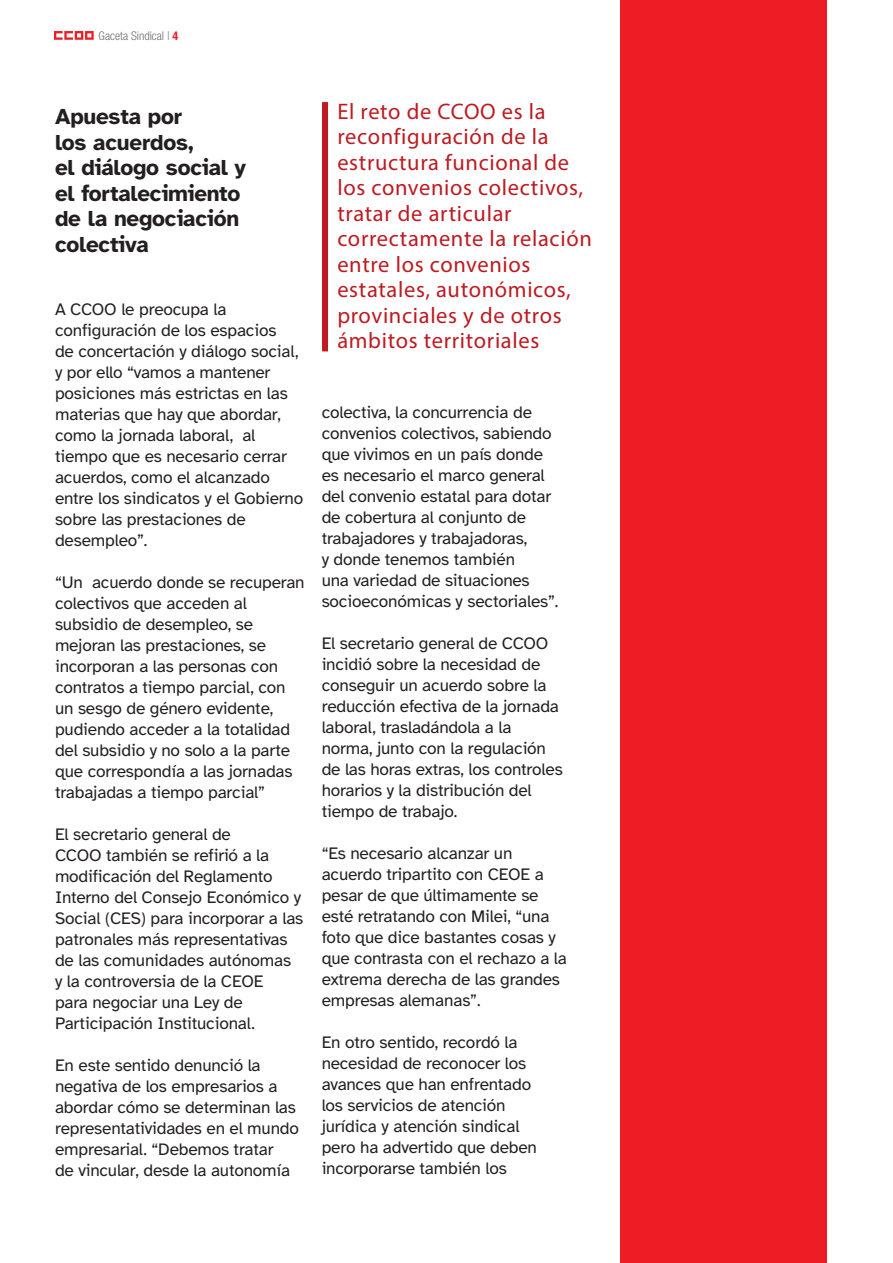
<style>
.page{position:relative;width:893px;height:1263px;background:#fff}
.page>*{position:absolute;margin:0;border:0;box-sizing:border-box;transform-origin:0 0}
.t1{font:22.5px/25.5px "Myriad Pro";letter-spacing:.03em;color:#bd1b21}
.t2{font:700 22.5px/25.5px "Atkinson Hyperlegible";letter-spacing:-.01em;color:#231f20}
.t3{font:17.25px/21px "Atkinson Hyperlegible";letter-spacing:-.01em;color:#231f20}
.t4{font:300 condensed 12px "Helvetica Neue LT Std";color:#6c6d70}
.s1{font-weight:700;color:#ee1d23}
</style>
<div class="page">
<svg style="left:54px;top:31px;width:40px;height:9px"></svg>
<div style="left:620px;top:0;width:206px;height:1263px;background:#ee1d23"></div>
<div style="left:322px;top:102px;width:6px;height:249px;background:#bd1b21"></div>
<p class="t4" style="left:99px;top:28px;width:81px">Gaceta Sindical | <span class="s1">4</span></p>
<p class="t2" style="left:55px;top:104px;width:128px">Apuesta por</p>
<p class="t2" style="left:55px;top:130px;width:140px">los acuerdos,</p>
<p class="t2" style="left:55px;top:155px;width:193px">el diálogo social y</p>
<p class="t2" style="left:55px;top:181px;width:187px">el fortalecimiento</p>
<p class="t2" style="left:55px;top:206px;width:186px">de la negociación colectiva</p>
<p class="t3" style="left:55px;top:299px;width:250px">A CCOO le preocupa la configuración de los espacios<br>de concertación y diálogo social, y por ello “vamos a mantener posiciones más estrictas en las materias que hay que abordar, como la jornada laboral, al tiempo que es necesario cerrar acuerdos, como el alcanzado entre los sindicatos y el Gobierno sobre las prestaciones de desempleo”.</p>
<p class="t3" style="left:55px;top:572px;width:251px">“Un acuerdo donde se recuperan colectivos que acceden al subsidio de desempleo, se mejoran las prestaciones, se incorporan a las personas con contratos a tiempo parcial, con un sesgo de género evidente, pudiendo acceder a la totalidad del subsidio y no solo a la parte que correspondía a las jornadas trabajadas a tiempo parcial”</p>
<p class="t3" style="left:55px;top:824px;width:250px">El secretario general de<br>CCOO también se refirió a la modificación del Reglamento<br>Interno del Consejo Económico y<br>Social (CES) para incorporar a las patronales más representativas de las comunidades autónomas<br>y la controversia de la CEOE<br>para negociar una Ley de<br>Participación Institucional.</p>
<p class="t3" style="left:55px;top:1055px;width:245px">En este sentido denunció la negativa de los empresarios a abordar cómo se determinan las representatividades en el mundo empresarial. “Debemos tratar<br>de vincular, desde la autonomía</p>
<p class="t1" style="left:337px;top:98px;width:256px">El reto de CCOO es la reconfiguración de la estructura funcional de los convenios colectivos, tratar de articular correctamente la relación entre los convenios estatales, autonómicos, provinciales y de otros ámbitos territoriales</p>
<p class="t3" style="left:322px;top:402px;width:238px">colectiva, la concurrencia de convenios colectivos, sabiendo que vivimos en un país donde es necesario el marco general del convenio estatal para dotar de cobertura al conjunto de trabajadores y trabajadoras,<br>y donde tenemos también<br>una variedad de situaciones socioeconómicas y sectoriales”.</p>
<p class="t3" style="left:322px;top:633px;width:243px">El secretario general de CCOO incidió sobre la necesidad de conseguir un acuerdo sobre la reducción efectiva de la jornada laboral, trasladándola a la norma, junto con la regulación de las horas extras, los controles horarios y la distribución del tiempo de trabajo.</p>
<p class="t3" style="left:322px;top:843px;width:247px">“Es necesario alcanzar un acuerdo tripartito con CEOE a pesar de que últimamente se esté retratando con Milei, “una foto que dice bastantes cosas y que contrasta con el rechazo a la extrema derecha de las grandes empresas alemanas”.</p>
<p class="t3" style="left:322px;top:1032px;width:217px">En otro sentido, recordó la necesidad de reconocer los avances que han enfrentado los servicios de atención jurídica y atención sindical pero ha advertido que deben incorporarse también los</p>
</div>
